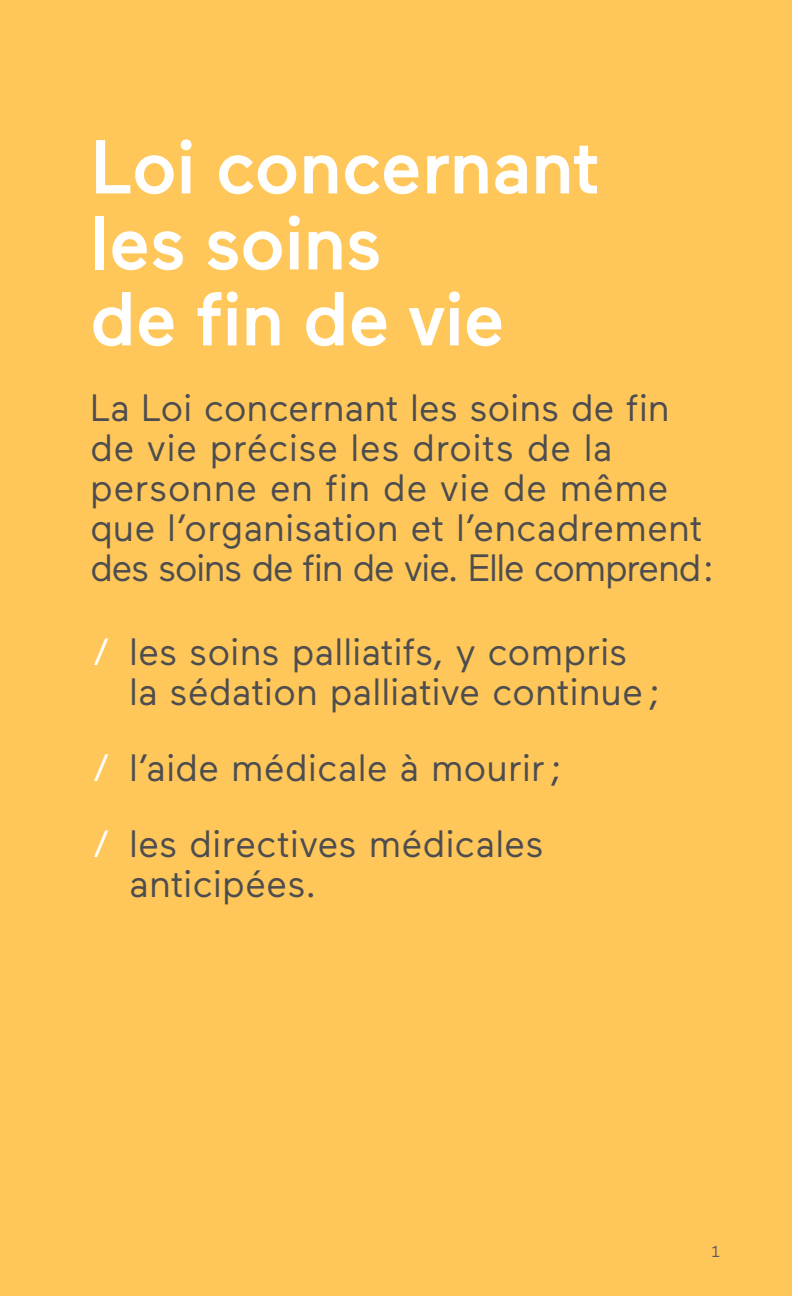
<style>
.page{position:relative;width:792px;height:1296px;background:#ffc75a}
.page>*{position:absolute;margin:0;border:0;box-sizing:border-box;transform-origin:0 0}
.t1{font:500 76px/76px "Maax";letter-spacing:-.005em;color:#fff}
.lead-ouv-section{font:38px/40px "Maax";color:#4d4d4f}
.t2{font:16px "Maax";color:#58595b}
.s1{color:#fff}
</style>
<div class="page">
<h1 class="t1" style="left:90px;top:130px;width:511px">Loi concernant les soins<br>de fin de vie</h1>
<p class="lead-ouv-section" style="left:90px;top:389px;width:626px">La Loi concernant les soins de fin de vie précise les droits de la personne en fin de vie de même que l’organisation et l’encadrement des soins de fin de vie. Elle comprend:</p>
<p class="lead-ouv-section" style="left:129px;top:633px;width:532px;text-indent:-39px"><span class="s1">/</span> les soins palliatifs, y compris la sédation palliative continue;</p>
<p class="lead-ouv-section" style="left:90px;top:749px;width:473px"><span class="s1">/</span> l’aide médicale à mourir;</p>
<p class="lead-ouv-section" style="left:129px;top:825px;width:416px;text-indent:-39px"><span class="s1">/</span> les directives médicales anticipées.</p>
<p class="t2" style="left:712px;top:1243px;width:10px">1</p>
</div>
